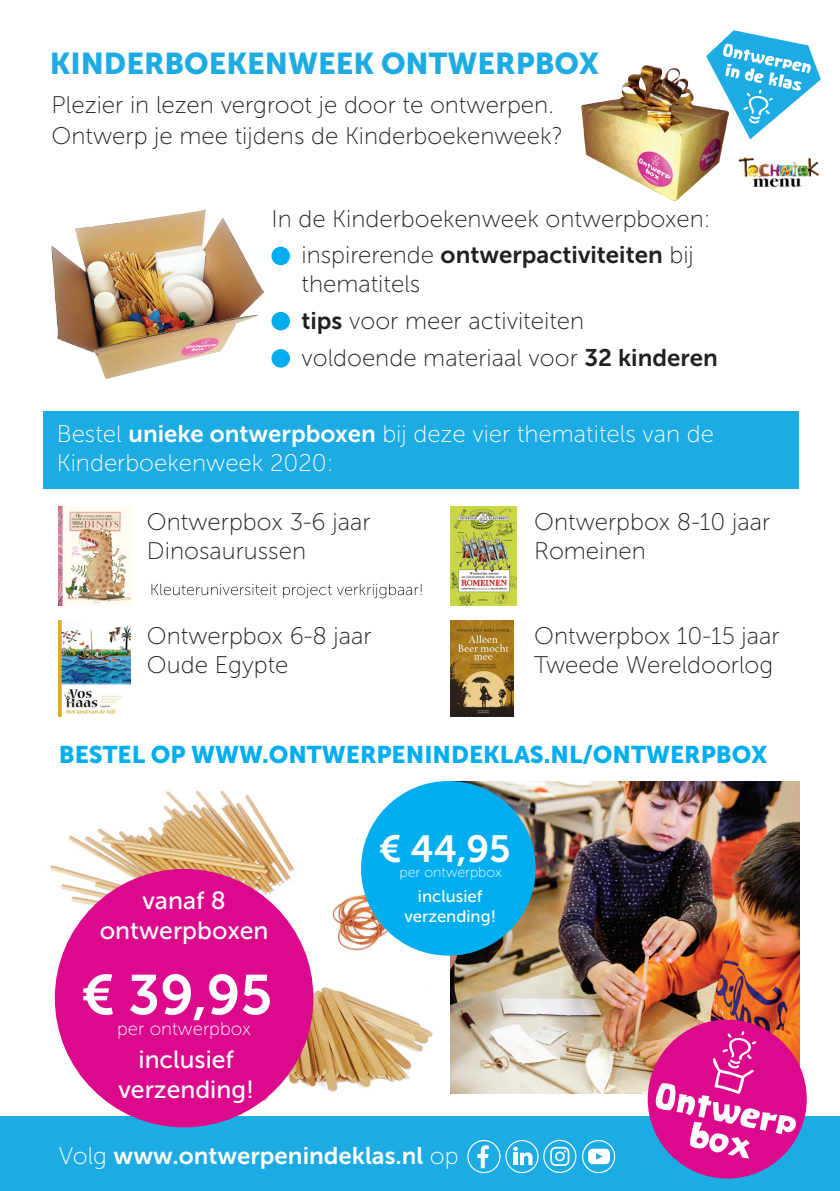
<style>
.page{position:relative;width:840px;height:1191px;background:#fff}
.page>*{position:absolute;margin:0;border:0;box-sizing:border-box;transform-origin:0 0}
.t1{font:55.8px "Museo Sans 700";color:#fff}
.t2{font:37.8px "Museo Sans 700";color:#fff}
.t3{font:30px "Museo Sans 900";color:#1cabe2}
.t4{font:24.8px/29.8px "Museo Sans 500";color:#fff;text-align:center}
.t5{font:24px/28.8px "Museo Sans 100";color:#231f20}
.t6{font:24px/28.8px "Museo Sans 100";color:#fff}
.t7{font:24px "Museo Sans 900";color:#00aeef}
.t8{font:24px "Museo Sans 700";color:#fff}
.t9{font:18.6px "Museo Sans 100";color:#fff}
.t10{font:16.8px/20px "Museo Sans 500";color:#fff;text-align:center}
.t11{font:14.2px "Museo Sans 100";color:#fff}
.s1{font-family:"Museo Sans 700"}
.s2{font-family:"Museo Sans 100"}
</style>
<div class="page">
<img style="left:251px;top:987px;width:182px;height:122px">
<img style="left:450px;top:781px;width:348px;height:312px">
<div style="left:44px;top:411px;width:754px;height:77px;background:#1cabe2"></div>
<svg style="left:706px;top:30px;width:114px;height:109px"></svg>
<img style="left:581px;top:65px;width:147px;height:136px">
<div style="left:0;top:1116px;width:839px;height:75px;background:#1cabe2"></div>
<img style="left:450px;top:506px;width:66px;height:99px">
<img style="left:59px;top:621px;width:71px;height:95px">
<img style="left:59px;top:506px;width:71px;height:99px">
<img style="left:450px;top:620px;width:63px;height:96px">
<img style="left:332px;top:892px;width:68px;height:59px">
<img style="left:50px;top:790px;width:246px;height:142px">
<div style="left:271px;top:247px;width:19px;height:18px;background:#00aeef;border-radius:50%"></div>
<div style="left:271px;top:312px;width:19px;height:18px;background:#00aeef;border-radius:50%"></div>
<div style="left:271px;top:349px;width:19px;height:18px;background:#00aeef;border-radius:50%"></div>
<img style="left:52px;top:210px;width:211px;height:168px">
<div style="left:55px;top:869px;width:258px;height:258px;background:#dc098c;border-radius:50%"></div>
<div style="left:361px;top:781px;width:174px;height:174px;background:#00aeef;border-radius:50%"></div>
<div style="left:647px;top:1019px;width:159px;height:159px;background:#dc098c;border-radius:50%"></div>
<svg style="left:654px;top:1031px;width:141px;height:127px"></svg>
<svg style="left:477px;top:1145px;width:11px;height:23px"></svg>
<div style="left:467px;top:1140px;width:33px;height:33px;border:1px solid #fff;border-radius:50%"></div>
<svg style="left:550px;top:1146px;width:19px;height:20px"></svg>
<div style="left:543px;top:1139px;width:33px;height:34px;border:1px solid #fff;border-radius:50%"></div>
<svg style="left:588px;top:1148px;width:21px;height:16px"></svg>
<div style="left:581px;top:1140px;width:34px;height:33px;border:1px solid #fff;border-radius:50%"></div>
<div style="left:505px;top:1140px;width:33px;height:33px;border:1px solid #fff;border-radius:50%"></div>
<svg style="left:513px;top:1146px;width:19px;height:19px"></svg>
<img style="left:738px;top:158px;width:81px;height:30px">
<svg style="left:151px;top:584px;width:270px;height:14px"></svg>
<p class="t3" style="left:50px;top:47px;width:550px">KINDERBOEKENWEEK ONTWERPBOX</p>
<p class="t5" style="left:52px;top:89px;width:512px;line-height:30.8px">Plezier in lezen vergroot je door te ontwerpen.<br>Ontwerp je mee tijdens de Kinderboekenweek?</p>
<p class="t5" style="left:271px;top:200px;width:441px;line-height:36.8px;text-align:center">In de Kinderboekenweek ontwerpboxen: inspirerende <span class="s1">ontwerpactiviteiten</span> bij</p>
<p class="t5" style="left:301px;top:266px;width:417px;line-height:36.8px">thematitels<br><span class="s1">tips</span> voor meer activiteiten<br>voldoende materiaal voor <span class="s1">32 kinderen</span></p>
<p class="t6" style="left:57px;top:420px;width:658px">Bestel <span class="s1">unieke ontwerpboxen</span> bij deze vier thematitels van de<br>Kinderboekenweek 2020:</p>
<p class="t5" style="left:147px;top:508px;width:225px">Ontwerpbox 3-6 jaar<br>Dinosaurussen</p>
<p class="t5" style="left:147px;top:621px;width:226px">Ontwerpbox 6-8 jaar<br>Oude Egypte</p>
<p class="t5" style="left:534px;top:508px;width:237px">Ontwerpbox 8-10 jaar<br>Romeinen</p>
<p class="t5" style="left:534px;top:621px;width:247px">Ontwerpbox 10-15 jaar<br>Tweede Wereldoorlog</p>
<p class="t7" style="left:59px;top:740px;width:709px">BESTEL OP WWW.ONTWERPENINDEKLAS.NL/ONTWERPBOX</p>
<p class="t4" style="left:100px;top:885px;width:170px">vanaf 8 ontwerpboxen</p>
<p class="t1" style="left:82px;top:964px;width:192px">€ 39,95</p>
<p class="t9" style="left:117px;top:1019px;width:135px">per ontwerpbox</p>
<p class="t4" style="left:118px;top:1045px;width:137px">inclusief verzending!</p>
<p class="t2" style="left:379px;top:827px;width:133px">€ 44,95</p>
<p class="t11" style="left:399px;top:864px;width:104px">per ontwerpbox</p>
<p class="t10" style="left:404px;top:886px;width:93px">inclusief verzending!</p>
<p class="t8" style="left:59px;top:1142px;width:401px"><span class="s2">Volg</span> www.ontwerpenindeklas.nl <span class="s2">op</span></p>
</div>
